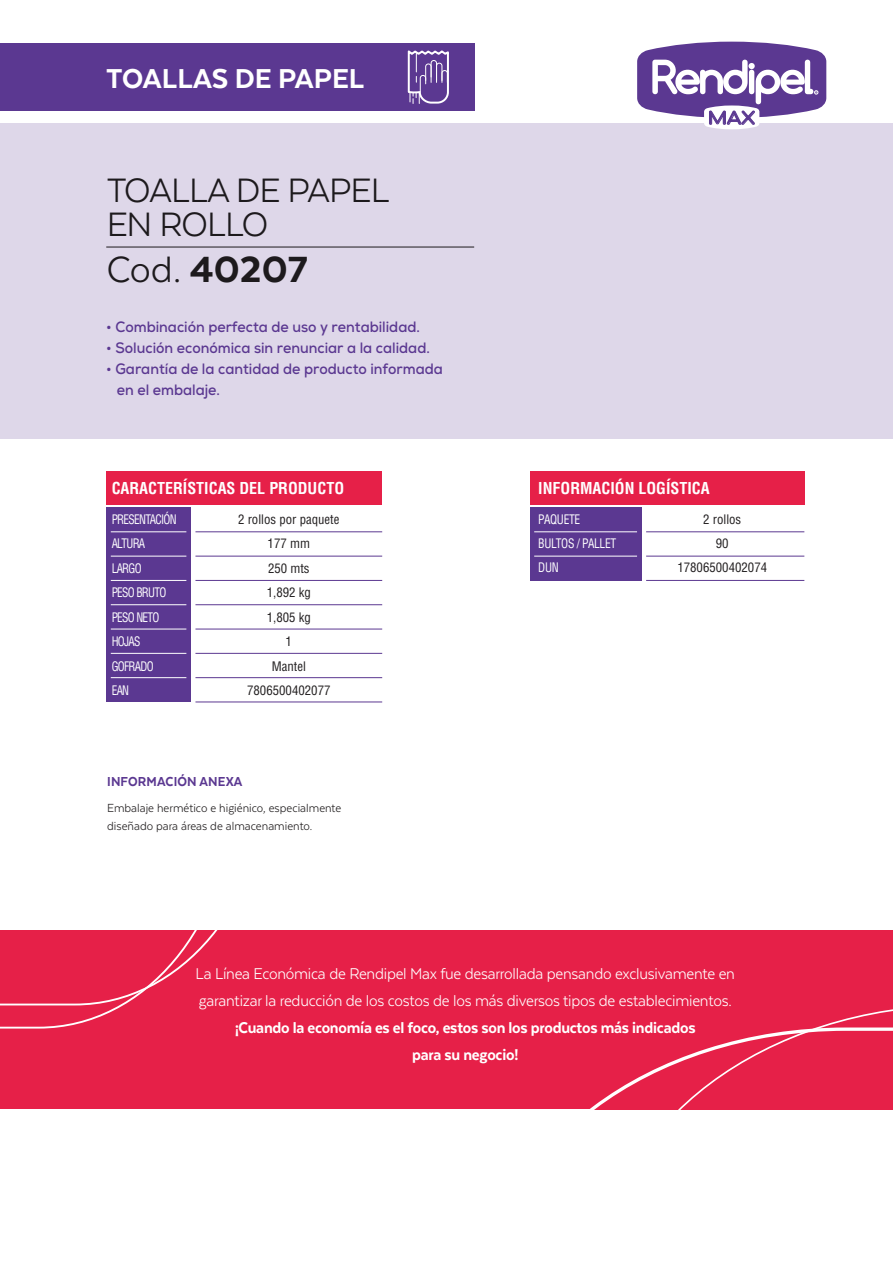
<style>
.page{position:relative;width:893px;height:1263px;background:#fff}
.page>*{position:absolute;margin:0;border:0;box-sizing:border-box;transform-origin:0 0}
.t1{font:800 42px "Texta";color:#221f20}
.t2{font:39px/34.5px "Texta";letter-spacing:-.025em;color:#221f20}
.t3{font:800 31.5px "Texta";color:#fff}
.t4{font:18px/27px "Texta";letter-spacing:-.015em;color:#fff;scale:.95 1}
.t5{font:800 18px/27px "Texta";letter-spacing:-.015em;color:#fff;text-align:center;scale:.95 1}
.t6{font:16.95px "Comfortaa";color:#5b3891;scale:1.2 1}
.t7{font:700 condensed 16.05px "Helvetica LT Std";color:#fff}
.t8{font:700 15px/21px "Nexa";color:#5b3891;scale:.95 1}
.t9{font:800 15px "Texta";letter-spacing:.01em;color:#5b3891;scale:.95 1}
.t10{font:13.5px/18px "Texta";color:#221f20;scale:.95 1}
.t11{font:condensed 12.75px/24.5px "Helvetica LT Std";color:#221f20;text-align:center}
.t12{font:condensed 12.75px/24.5px "Helvetica LT Std";letter-spacing:-.06em;color:#fff;scale:.89 1}
.t13{font:condensed 12.75px/24px "Helvetica LT Std";letter-spacing:-.025em;color:#fff;scale:.9 1}
.s1{font-weight:400}
</style>
<div class="page">
<div style="left:0;top:931px;width:893px;height:178px;background:#e62048"></div>
<svg style="left:590px;top:1009px;width:303px;height:100px"></svg>
<svg style="left:0;top:931px;width:217px;height:98px"></svg>
<div style="left:0;top:123px;width:893px;height:316px;background:#ded7e9"></div>
<hr style="left:106px;top:247px;width:368px;height:1px;background:#221f20">
<hr style="left:195px;top:531px;width:187px;height:1px;background:#5b3891">
<hr style="left:195px;top:556px;width:187px;height:1px;background:#5b3891">
<hr style="left:195px;top:580px;width:187px;height:1px;background:#5b3891">
<hr style="left:195px;top:604px;width:187px;height:1px;background:#5b3891">
<hr style="left:195px;top:629px;width:187px;height:1px;background:#5b3891">
<hr style="left:195px;top:653px;width:187px;height:1px;background:#5b3891">
<hr style="left:195px;top:677px;width:187px;height:1px;background:#5b3891">
<hr style="left:195px;top:702px;width:187px;height:1px;background:#5b3891">
<div style="left:106px;top:507px;width:85px;height:195px;background:#5b3891"></div>
<div style="left:106px;top:471px;width:276px;height:33px;background:#e62048"></div>
<hr style="left:111px;top:531px;width:75px;height:1px;background:#fff">
<hr style="left:111px;top:556px;width:75px;height:1px;background:#fff">
<hr style="left:111px;top:580px;width:75px;height:1px;background:#fff">
<hr style="left:111px;top:604px;width:75px;height:1px;background:#fff">
<hr style="left:111px;top:629px;width:75px;height:1px;background:#fff">
<hr style="left:111px;top:653px;width:75px;height:1px;background:#fff">
<hr style="left:111px;top:677px;width:75px;height:1px;background:#fff">
<hr style="left:646px;top:531px;width:158px;height:1px;background:#5b3891">
<hr style="left:646px;top:556px;width:158px;height:1px;background:#5b3891">
<hr style="left:646px;top:580px;width:158px;height:1px;background:#5b3891">
<div style="left:530px;top:507px;width:112px;height:73px;background:#5b3891"></div>
<div style="left:530px;top:471px;width:274px;height:33px;background:#e62048"></div>
<hr style="left:534px;top:531px;width:103px;height:1px;background:#fff">
<hr style="left:534px;top:556px;width:103px;height:1px;background:#fff">
<div style="left:0;top:43px;width:474px;height:68px;background:#5b3891"></div>
<svg style="left:407px;top:50px;width:42px;height:54px"></svg>
<svg style="left:637px;top:41px;width:190px;height:88px"></svg>
<h3 class="t3" style="left:106px;top:62px;width:260px">TOALLAS DE PAPEL</h3>
<h2 class="t2" style="left:106px;top:172px;width:285px">TOALLA DE PAPEL<br>EN ROLLO</h2>
<h1 class="t1" style="left:106px;top:248px;width:203px"><span class="s1">Cod.</span> 40207</h1>
<p class="t8" style="left:106px;top:316px;width:332px">• Combinación perfecta de uso y rentabilidad.</p>
<p class="t8" style="left:106px;top:337px;width:342px">• Solución económica sin renunciar a la calidad.</p>
<p class="t8" style="left:117px;top:358px;width:345px;text-indent:-11px">• Garantía de la cantidad de producto informada en el embalaje.</p>
<p class="t6" style="left:707px;top:103px;width:41px">MAX</p>
<p class="t7" style="left:112px;top:478px;width:234px">CARACTERÍSTICAS DEL PRODUCTO</p>
<p class="t12" style="left:112px;top:507px;width:75px">PRESENTACIÓN<br>ALTURA<br>LARGO<br>PESO BRUTO<br>PESO NETO<br>HOJAS<br>GOFRADO<br>EAN</p>
<p class="t11" style="left:677px;top:507px;width:91px;line-height:24px">2 rollos<br>90<br>17806500402074</p>
<p class="t7" style="left:538px;top:478px;width:173px">INFORMACIÓN LOGÍSTICA</p>
<p class="t13" style="left:538px;top:507px;width:88px">PAQUETE<br>BULTOS / PALLET<br>DUN</p>
<p class="t11" style="left:238px;top:507px;width:103px">2 rollos por paquete<br>177 mm<br>250 mts<br>1,892 kg<br>1,805 kg<br>1<br>Mantel<br>7806500402077</p>
<p class="t9" style="left:107px;top:773px;width:144px">INFORMACIÓN ANEXA</p>
<p class="t10" style="left:107px;top:798px;width:248px">Embalaje hermético e higiénico, especialmente diseñado para áreas de almacenamiento.</p>
<p class="t4" style="left:196px;top:960px;width:569px">La Línea Económica de Rendipel Max fue desarrollada pensando exclusivamente en garantizar la reducción de los costos de los más diversos tipos de establecimientos.</p>
<p class="t5" style="left:235px;top:1014px;width:486px">¡Cuando la economía es el foco, estos son los productos más indicados para su negocio!</p>
</div>
